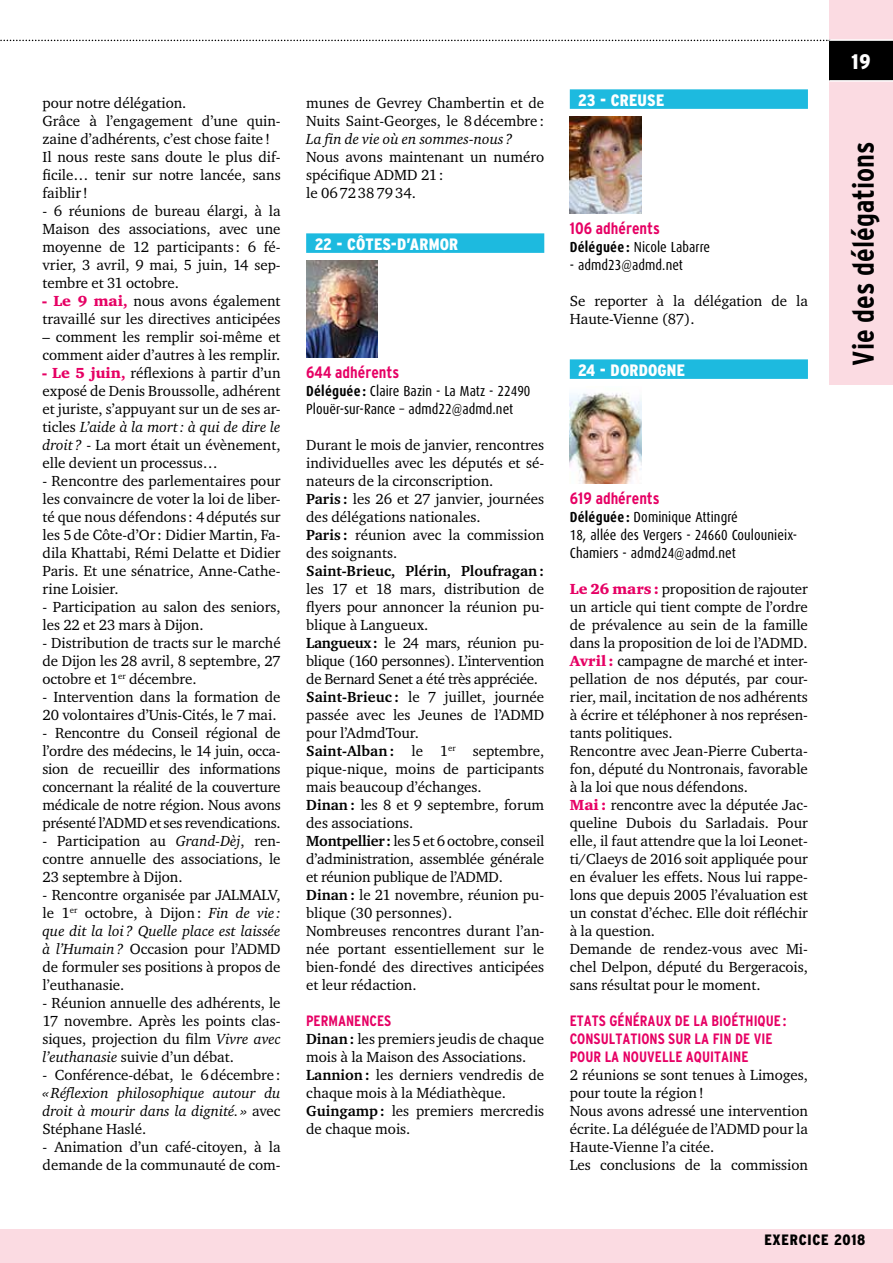
<style>
.page{position:relative;width:893px;height:1263px;background:#fff}
.page>*{position:absolute;margin:0;border:0;box-sizing:border-box;transform-origin:0 0}
.t1{font:700 condensed 30px "Interstate";color:#000}
.t2{font:900 condensed 21px "Interstate";color:#fff}
.t3{font:900 condensed 16.5px "Interstate";letter-spacing:.01em;color:#fff}
.t4{font:700 condensed 16.5px "Interstate";color:#e60064}
.t5{font:15px/18px "Charter ITC";color:#000}
.t6{font:italic 15px/18px "Charter ITC";color:#000;text-align:justify}
.t7{font:700 condensed 15px/18px "Interstate";color:#e60064}
.t8{font:700 15px "Charter ITC";color:#000}
.t9{font:900 condensed 15px "Interstate";letter-spacing:.05em;color:#000}
.t10{font:14.55px/18px "Dax Condensed";letter-spacing:.005em;color:#000}
.s1{font-family:"Charter ITC Blac";color:#e60064}
.s2{font-style:italic}
.s3{font-style:normal}
.s4{font-weight:700}
</style>
<div class="page">
<div style="left:829px;top:0;width:64px;height:385px;background:#fbdbe2"></div>
<div style="left:0;top:1229px;width:893px;height:34px;background:#fbdbe2"></div>
<svg style="left:0;top:40px;width:829px;height:1px"></svg>
<div style="left:829px;top:40px;width:64px;height:41px;background:#000"></div>
<hr style="left:829px;top:80px;width:64px;height:2px;background:#fff">
<hr style="left:829px;top:39px;width:64px;height:2px;background:#fff">
<div style="left:306px;top:233px;width:238px;height:20px;background:#1dbadf"></div>
<img style="left:306px;top:260px;width:71px;height:97px">
<div style="left:570px;top:89px;width:238px;height:20px;background:#1dbadf"></div>
<div style="left:570px;top:359px;width:238px;height:20px;background:#1dbadf"></div>
<img style="left:570px;top:116px;width:71px;height:97px">
<img style="left:570px;top:392px;width:71px;height:91px">
<p class="t5" style="left:43px;top:94px;width:240px">pour notre délégation.<br>Grâce à l’engagement d’une quin&shy;zaine d’adhérents, c’est chose faite!<br>Il nous reste sans doute le plus dif&shy;ficile… tenir sur notre lancée, sans faiblir!</p>
<p class="t5" style="left:43px;top:202px;width:240px;text-align:justify">- 6 réunions de bureau élargi, à la Maison des associations, avec une moyenne de 12 participants : 6 fé&shy;vrier, 3 avril, 9 mai, 5 juin, 14 sep&shy;tembre et 31 octobre.</p>
<p class="t5" style="left:43px;top:292px;width:240px"><span class="s1">- Le 9 mai,</span> nous avons également travaillé sur les directives anticipées</p>
<p class="t5" style="left:43px;top:328px;width:240px">– comment les remplir soi-même et comment aider d’autres à les remplir.</p>
<p class="t5" style="left:43px;top:364px;width:240px;text-align:justify"><span class="s1">- Le 5 juin,</span> réflexions à partir d’un exposé de Denis Broussolle, adhérent et juriste, s’appuyant sur un de ses ar&shy;ticles <span class="s2">L’aide à la mort: à qui de dire le droit?</span> - La mort était un évènement, elle devient un processus…</p>
<p class="t5" style="left:43px;top:472px;width:240px;text-align:justify">- Rencontre des parlementaires pour les convaincre de voter la loi de liber&shy;té que nous défendons : 4députés sur les 5de Côte-d’Or: Didier Martin, Fa&shy;dila Khattabi, Rémi Delatte et Didier Paris. Et une sénatrice, Anne-Cathe&shy;rine Loisier.</p>
<p class="t5" style="left:43px;top:598px;width:240px">- Participation au salon des seniors, les 22 et 23 mars à Dijon.</p>
<p class="t5" style="left:43px;top:634px;width:240px;text-align:justify">- Distribution de tracts sur le marché de Dijon les 28 avril, 8 septembre, 27 octobre et 1<sup>er</sup> décembre.</p>
<p class="t5" style="left:43px;top:688px;width:240px">- Intervention dans la formation de<br>20 volontaires d’Unis-Cités, le 7 mai.</p>
<p class="t5" style="left:43px;top:724px;width:240px;text-align:justify">- Rencontre du Conseil régional de l’ordre des médecins, le 14 juin, occa&shy;sion de recueillir des informations concernant la réalité de la couverture médicale de notre région. Nous avons présenté l’ADMD et ses revendications.</p>
<p class="t5" style="left:43px;top:832px;width:240px;text-align:justify">- Participation au <span class="s2">Grand-Dèj</span>, ren&shy;contre annuelle des associations, le 23 septembre à Dijon.</p>
<p class="t5" style="left:43px;top:886px;width:240px;text-align:justify">- Rencontre organisée par JALMALV, le 1<sup>er</sup> octobre, à Dijon: <span class="s2">Fin de vie : que dit la loi? Quelle place est laissée à l’Humain?</span> Occasion pour l’ADMD de formuler ses positions à propos de l’euthanasie.</p>
<p class="t5" style="left:43px;top:994px;width:240px;text-align:justify">- Réunion annuelle des adhérents, le 17 novembre. Après les points clas&shy;siques, projection du film <span class="s2">Vivre avec l’euthanasie</span> suivie d’un débat.</p>
<p class="t5" style="left:43px;top:1066px;width:240px">- Conférence-débat, le 6décembre:</p>
<p class="t6" style="left:43px;top:1084px;width:240px">«Réflexion philosophique autour du droit à mourir dans la dignité. » <span class="s3">avec Stéphane Haslé.</span></p>
<p class="t5" style="left:43px;top:1138px;width:240px">- Animation d’un café-citoyen, à la demande de la communauté de com-</p>
<p class="t5" style="left:306px;top:94px;width:240px">munes de Gevrey Chambertin et de<br>Nuits Saint-Georges, le 8décembre :</p>
<p class="t6" style="left:306px;top:130px;width:208px">La fin de vie où en sommes-nous ?</p>
<p class="t5" style="left:306px;top:148px;width:240px">Nous avons maintenant un numéro spécifique ADMD 21:<br>le 0672387934.</p>
<p class="t3" style="left:315px;top:235px;width:145px">22 - CÔTES-D’ARMOR</p>
<p class="t4" style="left:306px;top:363px;width:95px">644 adhérents</p>
<p class="t10" style="left:306px;top:382px;width:226px"><span class="s4">Déléguée :</span> Claire Bazin - La Matz - 22490<br>Plouër-sur-Rance – admd22@admd.net</p>
<p class="t5" style="left:306px;top:436px;width:240px">Durant le mois de janvier, rencontres individuelles avec les députés et sé&shy;nateurs de la circonscription.<br><span class="s4">Paris :</span> les 26 et 27 janvier, journées des délégations nationales.<br><span class="s4">Paris :</span> réunion avec la commission des soignants.</p>
<p class="t8" style="left:306px;top:562px;width:240px">Saint-Brieuc, Plérin, Ploufragan:</p>
<p class="t5" style="left:306px;top:580px;width:240px">les 17 et 18 mars, distribution de flyers pour annoncer la réunion pu&shy;blique à Langueux.<br><span class="s4">Langueux:</span> le 24 mars, réunion pu&shy;blique (160 personnes). L’intervention de Bernard Senet a été très appréciée.<br><span class="s4">Saint-Brieuc :</span> le 7 juillet, journée passée avec les Jeunes de l’ADMD pour l’AdmdTour.<br><span class="s4">Saint-Alban:</span> le 1<sup>er</sup> septembre, pique-nique, moins de participants mais beaucoup d’échanges.<br><span class="s4">Dinan:</span> les 8 et 9 septembre, forum des associations.<br><span class="s4">Montpellier:</span> les 5 et 6 octobre, conseil d’administration, assemblée générale et réunion publique de l’ADMD.<br><span class="s4">Dinan:</span> le 21 novembre, réunion pu&shy;blique (30 personnes).<br>Nombreuses rencontres durant l’an&shy;née portant essentiellement sur le bien-fondé des directives anticipées et leur rédaction.</p>
<p class="t7" style="left:306px;top:1012px;width:87px">PERMANENCES</p>
<p class="t5" style="left:306px;top:1030px;width:240px"><span class="s4">Dinan:</span> les premiers jeudis de chaque mois à la Maison des Associations.<br><span class="s4">Lannion:</span> les derniers vendredis de chaque mois à la Médiathèque.<br><span class="s4">Guingamp:</span> les premiers mercredis de chaque mois.</p>
<p class="t3" style="left:578px;top:91px;width:88px">23 - CREUSE</p>
<p class="t4" style="left:570px;top:219px;width:92px">106 adhérents</p>
<p class="t10" style="left:570px;top:238px;width:142px"><span class="s4">Déléguée :</span> Nicole Labarre</p>
<p class="t10" style="left:570px;top:256px;width:115px">- admd23@admd.net</p>
<p class="t5" style="left:570px;top:292px;width:240px">Se reporter à la délégation de la<br>Haute-Vienne (87).</p>
<p class="t3" style="left:578px;top:361px;width:108px">24 - DORDOGNE</p>
<p class="t4" style="left:570px;top:489px;width:91px">619 adhérents</p>
<p class="t10" style="left:570px;top:508px;width:229px"><span class="s4">Déléguée :</span> Dominique Attingré<br>18, allée des Vergers - 24660 Coulounieix-<br>Chamiers - admd24@admd.net</p>
<p class="t5" style="left:570px;top:580px;width:240px"><span class="s1">Le 26 mars:</span> proposition de rajouter un article qui tient compte de l’ordre de prévalence au sein de la famille dans la proposition de loi de l’ADMD.<br><span class="s1">Avril:</span> campagne de marché et inter&shy;pellation de nos députés, par cour&shy;rier, mail, incitation de nos adhérents à écrire et téléphoner à nos représen&shy;tants politiques.<br>Rencontre avec Jean-Pierre Cuberta&shy;fon, député du Nontronais, favorable à la loi que nous défendons.<br><span class="s1">Mai:</span> rencontre avec la députée Jac&shy;queline Dubois du Sarladais. Pour elle, il faut attendre que la loi Leonet&shy;ti/Claeys de 2016 soit appliquée pour en évaluer les effets. Nous lui rappe&shy;lons que depuis 2005 l’évaluation est un constat d’échec. Elle doit réfléchir à la question.<br>Demande de rendez-vous avec Mi&shy;chel Delpon, député du Bergeracois, sans résultat pour le moment.</p>
<p class="t7" style="left:570px;top:1012px;width:218px">ETATS GÉNÉRAUX DE LA BIOÉTHIQUE :<br>CONSULTATIONS SUR LA FIN DE VIE<br>POUR LA NOUVELLE AQUITAINE</p>
<p class="t5" style="left:570px;top:1066px;width:240px">2 réunions se sont tenues à Limoges, pour toute la région!<br>Nous avons adressé une intervention écrite. La déléguée de l’ADMD pour la<br>Haute-Vienne l’a citée.<br>Les conclusions de la commission</p>
<h2 class="t2" style="left:851px;top:50px;width:21px">19</h2>
<h1 class="t1" style="left:846px;top:366px;width:226px;rotate:-90deg">Vie des délégations</h1>
<p class="t9" style="left:764px;top:1232px;width:102px">EXERCICE 2018</p>
</div>
